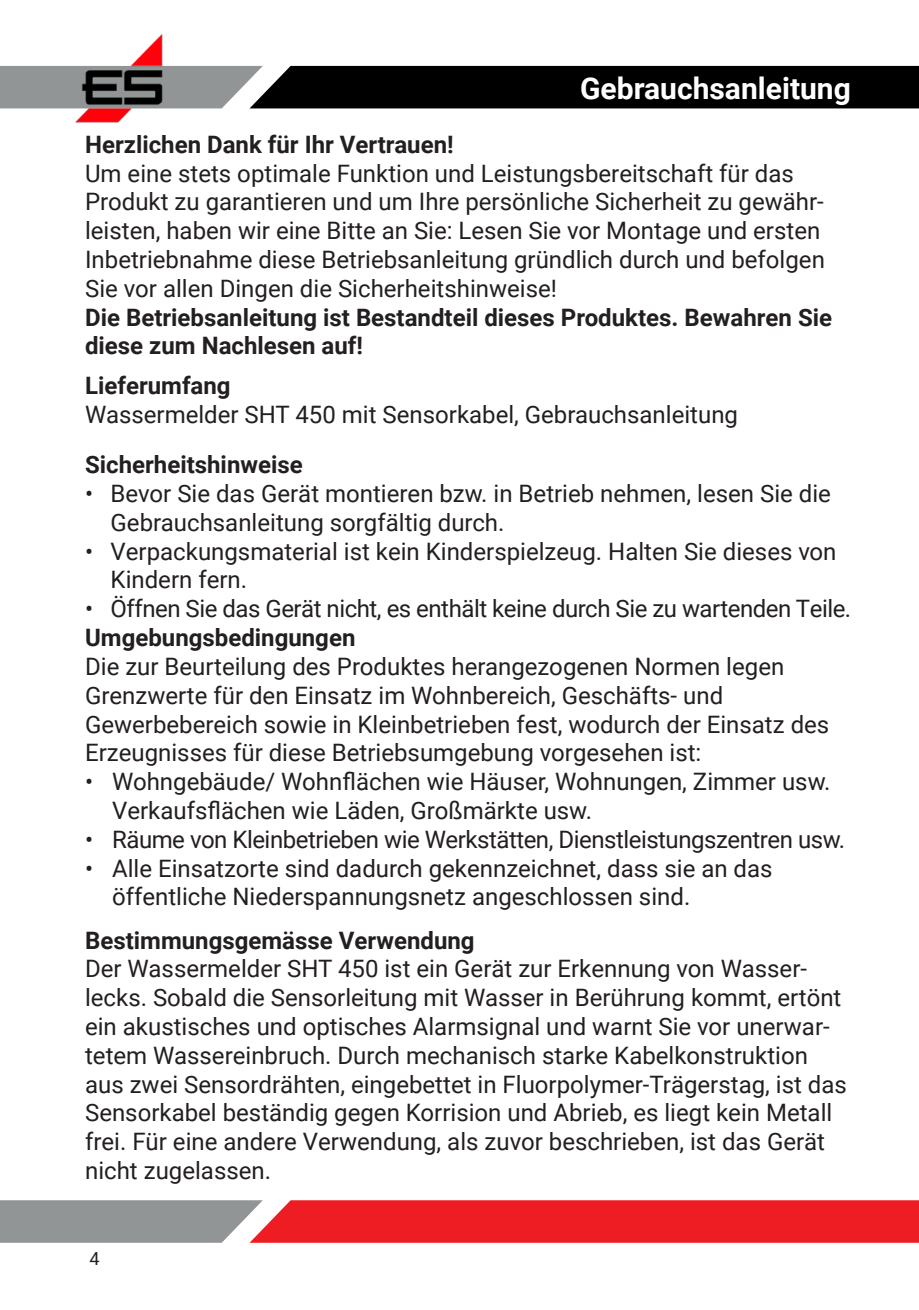
<style>
.page{position:relative;width:919px;height:1310px;background:#fff}
.page>*{position:absolute;margin:0;border:0;box-sizing:border-box;transform-origin:0 0}
.t1{font:700 30px "Roboto";color:#fff}
.Absatzformat_1{font:24px/28.8px "Roboto";color:#231f20}
.Absatzformat_1-2{font:700 24px/28.8px "Roboto";color:#231f20}
.Absatzformat_1-3{font:24px "Roboto";letter-spacing:-.02em;color:#231f20}
.ﾜberschrift_2{font:700 24px "Roboto";color:#231f20}
.ﾜberschrift_3{font:700 24px "Roboto";color:#231f20}
.t2{font:18px "Roboto";color:#231f20}
</style>
<div class="page">
<svg style="left:0;top:66px;width:918px;height:42px;background:#222"></svg>
<img style="left:71px;top:34px;width:99px;height:89px">
<svg style="left:0;top:1200px;width:918px;height:42px;background:#d64549"></svg>
<p class="t1" style="left:580px;top:68px;width:272px">Gebrauchsanleitung</p>
<p class="Absatzformat_1-2" style="left:85px;top:129px;width:370px">Herzlichen Dank für Ihr Vertrauen!</p>
<p class="Absatzformat_1" style="left:85px;top:158px;width:741px">Um eine stets optimale Funktion und Leistungsbereitschaft für das Produkt zu garantieren und um Ihre persönliche Sicherheit zu gewähr&shy;leisten, haben wir eine Bitte an Sie: Lesen Sie vor Montage und ersten Inbetriebnahme diese Betriebsanleitung gründlich durch und befolgen Sie vor allen Dingen die Sicherheitshinweise!</p>
<p class="Absatzformat_1-2" style="left:85px;top:302px;width:748px">Die Betriebsanleitung ist Bestandteil dieses Produktes. Bewahren Sie diese zum Nachlesen auf!</p>
<p class="Absatzformat_1-2" style="left:85px;top:370px;width:147px">Lieferumfang</p>
<p class="Absatzformat_1" style="left:85px;top:399px;width:654px">Wassermelder SHT 450 mit Sensorkabel, Gebrauchsanleitung</p>
<p class="ﾜberschrift_3" style="left:85px;top:448px;width:219px">Sicherheitshinweise</p>
<p class="Absatzformat_1" style="left:111px;top:478px;width:721px;text-indent:-26px">ꞏ Bevor Sie das Gerät montieren bzw. in Betrieb nehmen, lesen Sie die<br>Gebrauchsanleitung sorgfältig durch.</p>
<p class="Absatzformat_1" style="left:111px;top:536px;width:727px;text-indent:-26px">ꞏ Verpackungsmaterial ist kein Kinderspielzeug. Halten Sie dieses von<br>Kindern fern.</p>
<p class="Absatzformat_1-3" style="left:85px;top:592px;width:767px">ꞏ Öffnen Sie das Gerät nicht, es enthält keine durch Sie zu wartenden Teile.</p>
<p class="ﾜberschrift_2" style="left:85px;top:621px;width:272px">Umgebungsbedingungen</p>
<p class="Absatzformat_1" style="left:85px;top:651px;width:745px">Die zur Beurteilung des Produktes herangezogenen Normen legen Grenzwerte für den Einsatz im Wohnbereich, Geschäfts- und Gewerbebereich sowie in Kleinbetrieben fest, wodurch der Einsatz des Erzeugnisses für diese Betriebsumgebung vorgesehen ist:</p>
<p class="Absatzformat_1" style="left:112px;top:766px;width:720px;text-indent:-27px">ꞏ Wohngebäude/ Wohnflächen wie Häuser, Wohnungen, Zimmer usw.<br>Verkaufsflächen wie Läden, Großmärkte usw.</p>
<p class="Absatzformat_1-3" style="left:85px;top:822px;width:761px">ꞏ Räume von Kleinbetrieben wie Werkstätten, Dienstleistungszentren usw.</p>
<p class="Absatzformat_1" style="left:112px;top:852px;width:662px;text-indent:-27px">ꞏ Alle Einsatzorte sind dadurch gekennzeichnet, dass sie an das öffentliche Niederspannungsnetz angeschlossen sind.</p>
<p class="Absatzformat_1-2" style="left:85px;top:924px;width:391px">Bestimmungsgemässe Verwendung</p>
<p class="Absatzformat_1" style="left:85px;top:953px;width:763px">Der Wassermelder SHT 450 ist ein Gerät zur Erkennung von Wasser&shy;lecks. Sobald die Sensorleitung mit Wasser in Berührung kommt, ertönt ein akustisches und optisches Alarmsignal und warnt Sie vor unerwar&shy;tetem Wassereinbruch. Durch mechanisch starke Kabelkonstruktion aus zwei Sensordrähten, eingebettet in Fluorpolymer-Trägerstag, ist das Sensorkabel beständig gegen Korrision und Abrieb, es liegt kein Metall frei. Für eine andere Verwendung, als zuvor beschrieben, ist das Gerät nicht zugelassen.</p>
<p class="t2" style="left:89px;top:1246px;width:12px">4</p>
</div>
